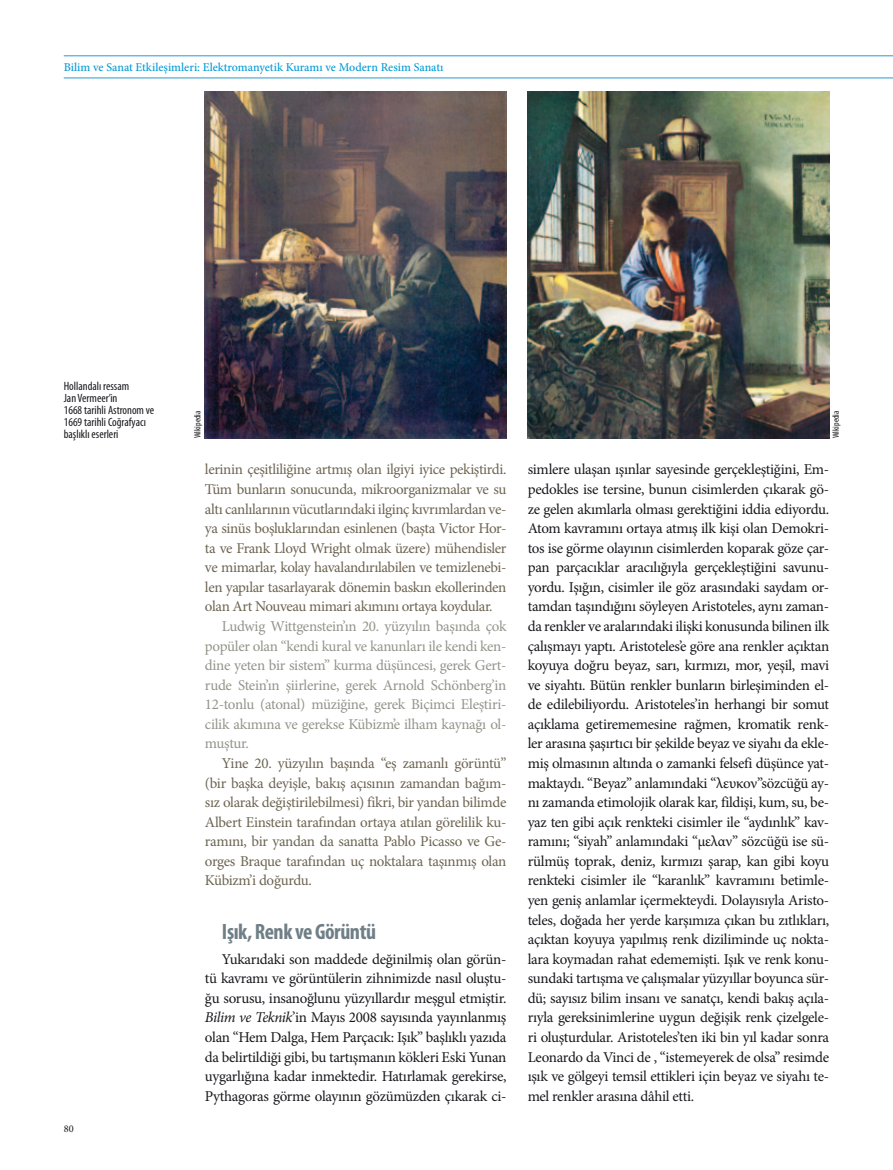
<style>
.page{position:relative;width:893px;height:1170px;background:#fff}
.page>*{position:absolute;margin:0;border:0;box-sizing:border-box;transform-origin:0 0}
.t1{font:700 condensed 22.2px "Myriad Pro";letter-spacing:-.02em;color:#707f87}
.t2{font:15px/19.5px "Minion Pro";letter-spacing:-.02em;color:#1a171c;text-align:justify}
.t3{font:15px/19.5px "Minion Pro";letter-spacing:-.025em;color:#6d6452;text-align:justify}
.t4{font:15px/19.5px "Minion Pro";letter-spacing:-.02em;color:#93948b;text-align:justify}
.t5{font:condensed 12px/12px "Myriad Pro";color:#1a171c}
.t6{font:500 12px "Minion Pro";color:#009bd5}
.t7{font:10.35px "Minion Pro";color:#1a171c}
.t8{font:condensed 9px "Myriad Pro";color:#1a171c}
.s1{font-style:italic}
</style>
<div class="page">
<hr style="left:64px;top:78px;width:829px;height:1px;background:#2699d1">
<hr style="left:64px;top:56px;width:829px;height:1px;background:#2699d1">
<img style="left:205px;top:91px;width:301px;height:347px">
<img style="left:528px;top:91px;width:301px;height:347px">
<p class="t6" style="left:64px;top:59px;width:381px">Bilim ve Sanat Etkileşimleri: Elektromanyetik Kuramı ve Modern Resim Sanatı</p>
<p class="t5" style="left:64px;top:380px;width:92px">Hollandalı ressam<br>Jan Vermeer’in<br>1668 tarihli Astronom ve<br>1669 tarihli Coğrafyacı başlıklı eserleri</p>
<p class="t7" style="left:64px;top:1121px;width:11px">80</p>
<p class="t8" style="left:192px;top:438px;width:29px;rotate:-90deg">Wikipedia</p>
<p class="t8" style="left:830px;top:438px;width:29px;rotate:-90deg">Wikipedia</p>
<p class="t3" style="left:205px;top:460px;width:303px">lerinin çeşitliliğine artmış olan ilgiyi iyice pekiştirdi.<br>Tüm bunların sonucunda, mikroorganizmalar ve su altı canlılarının vücutlarındaki ilginç kıvrımlardan ve&shy;ya sinüs boşluklarından esinlenen (başta Victor Hor&shy;ta ve Frank Lloyd Wright olmak üzere) mühendisler ve mimarlar, kolay havalandırılabilen ve temizlenebi&shy;len yapılar tasarlayarak dönemin baskın ekollerinden olan Art Nouveau mimari akımını ortaya koydular.</p>
<p class="t4" style="left:205px;top:616px;width:303px;text-indent:17px">Ludwig Wittgenstein’ın 20. yüzyılın başında çok popüler olan “kendi kural ve kanunları ile kendi ken&shy;dine yeten bir sistem” kurma düşüncesi, gerek Gert&shy;rude Stein’ın şiirlerine, gerek Arnold Schönberg’in 12-tonlu (atonal) müziğine, gerek Biçimci Eleştiri&shy;cilik akımına ve gerekse Kübizm’e ilham kaynağı ol&shy;muştur.</p>
<p class="t3" style="left:205px;top:753px;width:303px;text-indent:17px">Yine 20. yüzyılın başında “eş zamanlı görüntü” (bir başka deyişle, bakış açısının zamandan bağım&shy;sız olarak değiştirilebilmesi) fikri, bir yandan bilimde Albert Einstein tarafından ortaya atılan görelilik ku&shy;ramını, bir yandan da sanatta Pablo Picasso ve Ge&shy;orges Braque tarafından uç noktalara taşınmış olan Kübizm’i doğurdu.</p>
<h1 class="t1" style="left:222px;top:917px;width:156px">Işık, Renk ve Görüntü</h1>
<p class="t2" style="left:205px;top:949px;width:303px;text-indent:17px">Yukarıdaki son maddede değinilmiş olan görün&shy;tü kavramı ve görüntülerin zihnimizde nasıl oluştu&shy;ğu sorusu, insanoğlunu yüzyıllardır meşgul etmiştir.<br><span class="s1">Bilim ve Teknik</span>’in Mayıs 2008 sayısında yayınlanmış olan “Hem Dalga, Hem Parçacık: Işık” başlıklı yazıda da belirtildiği gibi, bu tartışmanın kökleri Eski Yunan uygarlığına kadar inmektedir. Hatırlamak gerekirse, Pythagoras görme olayının gözümüzden çıkarak ci-</p>
<p class="t2" style="left:528px;top:460px;width:303px">simlere ulaşan ışınlar sayesinde gerçekleştiğini, Em&shy;pedokles ise tersine, bunun cisimlerden çıkarak gö&shy;ze gelen akımlarla olması gerektiğini iddia ediyordu.<br>Atom kavramını ortaya atmış ilk kişi olan Demokri&shy;tos ise görme olayının cisimlerden koparak göze çar&shy;pan parçacıklar aracılığıyla gerçekleştiğini savunu&shy;yordu. Işığın, cisimler ile göz arasındaki saydam or&shy;tamdan taşındığını söyleyen Aristoteles, aynı zaman&shy;da renkler ve aralarındaki ilişki konusunda bilinen ilk çalışmayı yaptı. Aristoteles’e göre ana renkler açıktan koyuya doğru beyaz, sarı, kırmızı, mor, yeşil, mavi ve siyahtı. Bütün renkler bunların birleşiminden el&shy;de edilebiliyordu. Aristoteles’in herhangi bir somut açıklama getirememesine rağmen, kromatik renk&shy;ler arasına şaşırtıcı bir şekilde beyaz ve siyahı da ekle&shy;miş olmasının altında o zamanki felsefi düşünce yat&shy;maktaydı. “Beyaz” anlamındaki “λευκον”sözcüğü ay&shy;nı zamanda etimolojik olarak kar, fildişi, kum, su, be&shy;yaz ten gibi açık renkteki cisimler ile “aydınlık” kav&shy;ramını; “siyah” anlamındaki “μελαν” sözcüğü ise sü&shy;rülmüş toprak, deniz, kırmızı şarap, kan gibi koyu renkteki cisimler ile “karanlık” kavramını betimle&shy;yen geniş anlamlar içermekteydi. Dolayısıyla Aristo&shy;teles, doğada her yerde karşımıza çıkan bu zıtlıkları, açıktan koyuya yapılmış renk diziliminde uç nokta&shy;lara koymadan rahat edememişti. Işık ve renk konu&shy;sundaki tartışma ve çalışmalar yüzyıllar boyunca sür&shy;dü; sayısız bilim insanı ve sanatçı, kendi bakış açıla&shy;rıyla gereksinimlerine uygun değişik renk çizelgele&shy;ri oluşturdular. Aristoteles’ten iki bin yıl kadar sonra Leonardo da Vinci de , “istemeyerek de olsa” resimde ışık ve gölgeyi temsil ettikleri için beyaz ve siyahı te&shy;mel renkler arasına dâhil etti.</p>
</div>
